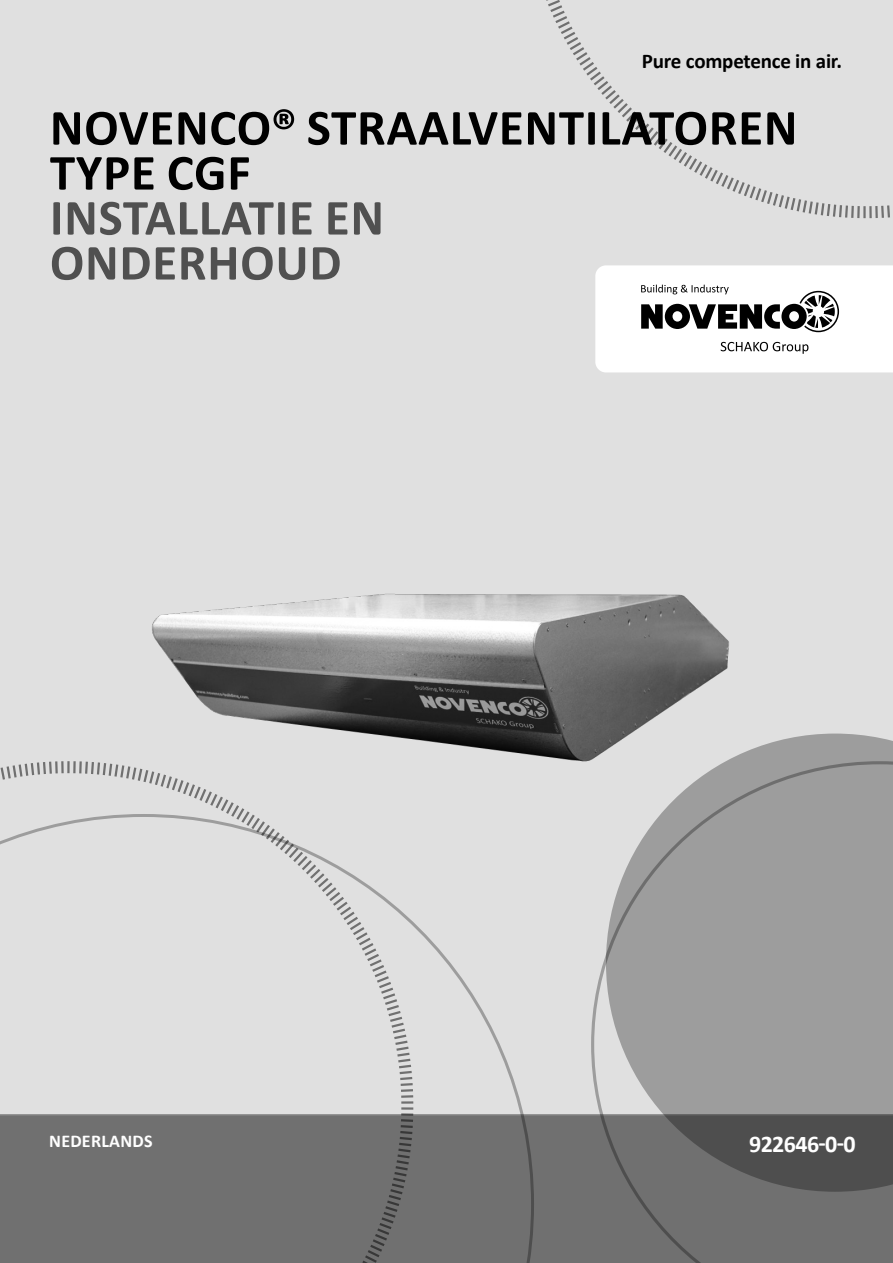
<style>
.page{position:relative;width:893px;height:1263px;background:#e0e0e0}
.page>*{position:absolute;margin:0;border:0;box-sizing:border-box;transform-origin:0 0}
.t1{font:700 51px/45px "Calibri";letter-spacing:.015em;color:#000}
.t2{font:700 51px/45px "Calibri";letter-spacing:.015em;color:#505050}
.t3{font:700 24px "Calibri";letter-spacing:-.025em;color:#fff}
.t4{font:700 21px "Calibri";letter-spacing:-.01em;color:#000}
.t5{font:700 18px "Calibri";letter-spacing:.015em;color:#fff}
</style>
<div class="page">
<img style="left:152px;top:593px;width:577px;height:169px">
<svg style="left:546px;top:0;width:344px;height:219px"></svg>
<svg style="left:595px;top:265px;width:298px;height:107px;background:#e0e0e0"></svg>
<div style="left:534px;top:1114px;width:57px;height:149px;background:#707070"></div>
<svg style="left:415px;top:924px;width:119px;height:339px"></svg>
<svg style="left:0;top:760px;width:415px;height:503px"></svg>
<svg style="left:606px;top:733px;width:287px;height:28px"></svg>
<svg style="left:591px;top:761px;width:302px;height:502px;background:#929292"></svg>
<p class="t4" style="left:642px;top:46px;width:202px">Pure competence in air.</p>
<p class="t1" style="left:50px;top:104px;width:749px">NOVENCO® STRAALVENTILATOREN<br>TYPE CGF</p>
<p class="t2" style="left:50px;top:194px;width:336px">INSTALLATIE EN<br>ONDERHOUD</p>
<p class="t5" style="left:49px;top:1128px;width:105px">NEDERLANDS</p>
<p class="t3" style="left:749px;top:1127px;width:108px">922646-0-0</p>
</div>
